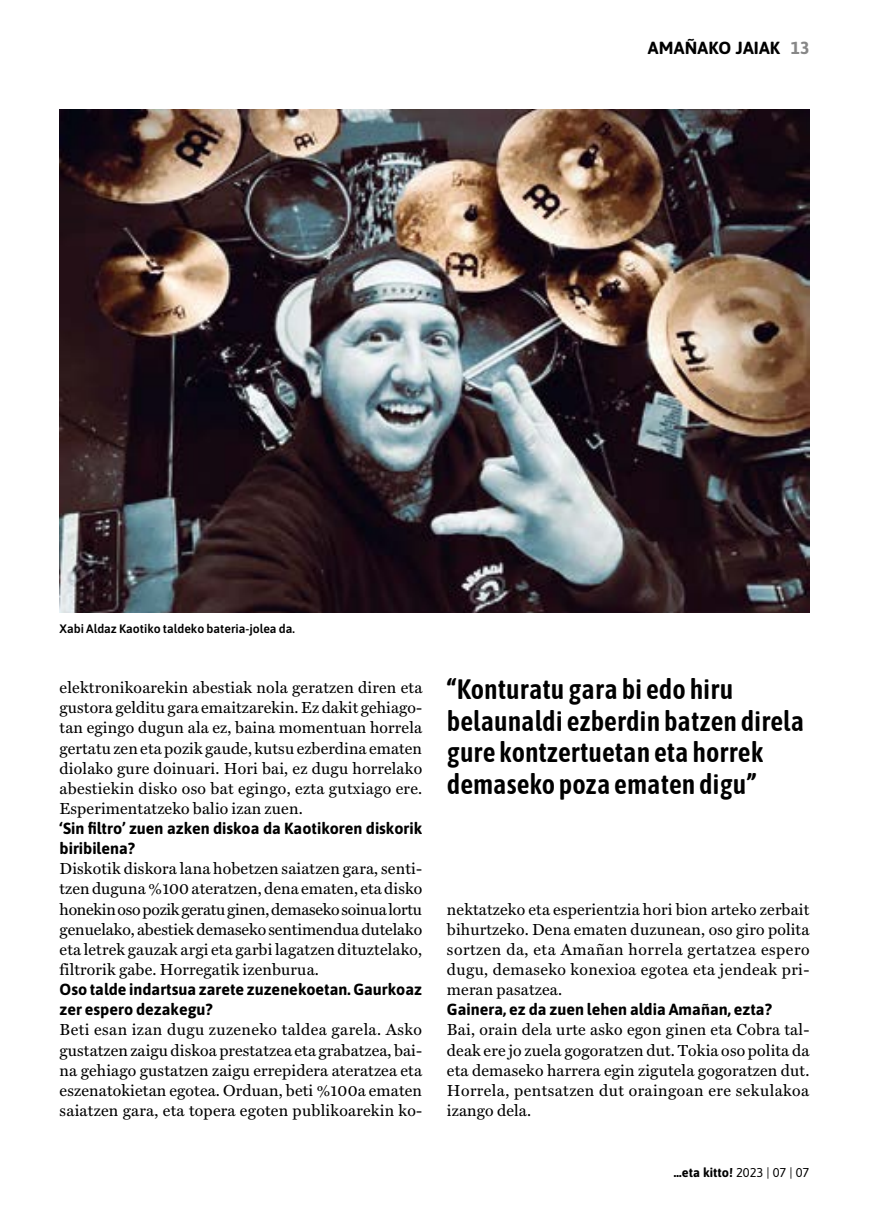
<style>
.page{position:relative;width:869px;height:1216px;background:#fff}
.page>*{position:absolute;margin:0;border:0;box-sizing:border-box;transform-origin:0 0}
.t1{font:600 28px/31.5px "Asap Condensed";color:#000}
.t2{font:700 17.5px "Asap";letter-spacing:.01em;color:#000}
.t3{font:16.1px/20.1px "Miller Text Roman";letter-spacing:.015em;color:#000;text-align:justify}
.t4{font:700 16.1px/20.1px "Asap";color:#000}
.t5{font:700 12.78px "Asap";color:#000}
.t6{font:600 12.25px "Asap";color:#000}
.s1{color:#878787}
.s2{font-weight:400}
</style>
<div class="page">
<img style="left:60px;top:109px;width:749px;height:503px">
<p class="t2" style="left:647px;top:36px;width:163px">AMAÑAKO JAIAK <span class="s1">13</span></p>
<p class="t6" style="left:60px;top:619px;width:237px">Xabi Aldaz Kaotiko taldeko bateria-jolea da.</p>
<p class="t3" style="left:60px;top:677px;width:364px">elektronikoarekin abestiak nola geratzen diren eta gustora gelditu gara emaitzarekin. Ez dakit gehiago&shy;tan egingo dugun ala ez, baina momentuan horrela gertatu zen eta pozik gaude, kutsu ezberdina ematen diolako gure doinuari. Hori bai, ez dugu horrelako abestiekin disko oso bat egingo, ezta gutxiago ere.<br>Esperimentatzeko balio izan zuen.</p>
<p class="t4" style="left:60px;top:817px;width:364px">‘Sin filtro’ zuen azken diskoa da Kaotikoren diskorik biribilena?</p>
<p class="t3" style="left:60px;top:858px;width:364px">Diskotik diskora lana hobetzen saiatzen gara, senti&shy;tzen duguna %100 ateratzen, dena ematen, eta disko honekin oso pozik geratu ginen, demaseko soinua lortu genuelako, abestiek demaseko sentimendua dutelako eta letrek gauzak argi eta garbi lagatzen dituztelako, filtrorik gabe. Horregatik izenburua.</p>
<p class="t4" style="left:60px;top:978px;width:364px">Oso talde indartsua zarete zuzenekoetan. Gaurkoaz zer espero dezakegu?</p>
<p class="t3" style="left:60px;top:1019px;width:364px">Beti esan izan dugu zuzeneko taldea garela. Asko gustatzen zaigu diskoa prestatzea eta grabatzea, bai&shy;na gehiago gustatzen zaigu errepidera ateratzea eta eszenatokietan egotea. Orduan, beti %100a ematen saiatzen gara, eta topera egoten publikoarekin ko-</p>
<h1 class="t1" style="left:446px;top:672px;width:358px">“Konturatu gara bi edo hiru belaunaldi ezberdin batzen direla gure kontzertuetan eta horrek demaseko poza ematen digu”</h1>
<p class="t3" style="left:446px;top:898px;width:364px">nektatzeko eta esperientzia hori bion arteko zerbait bihurtzeko. Dena ematen duzunean, oso giro polita sortzen da, eta Amañan horrela gertatzea espero dugu, demaseko konexioa egotea eta jendeak pri&shy;meran pasatzea.</p>
<p class="t4" style="left:446px;top:998px;width:326px">Gainera, ez da zuen lehen aldia Amañan, ezta?</p>
<p class="t3" style="left:446px;top:1019px;width:364px">Bai, orain dela urte asko egon ginen eta Cobra tal&shy;deak ere jo zuela gogoratzen dut. Tokia oso polita da eta demaseko harrera egin zigutela gogoratzen dut.<br>Horrela, pentsatzen dut oraingoan ere sekulakoa izango dela.</p>
<p class="t5" style="left:673px;top:1162px;width:137px">…eta kitto! <span class="s2">2023 | 07 | 07</span></p>
</div>
